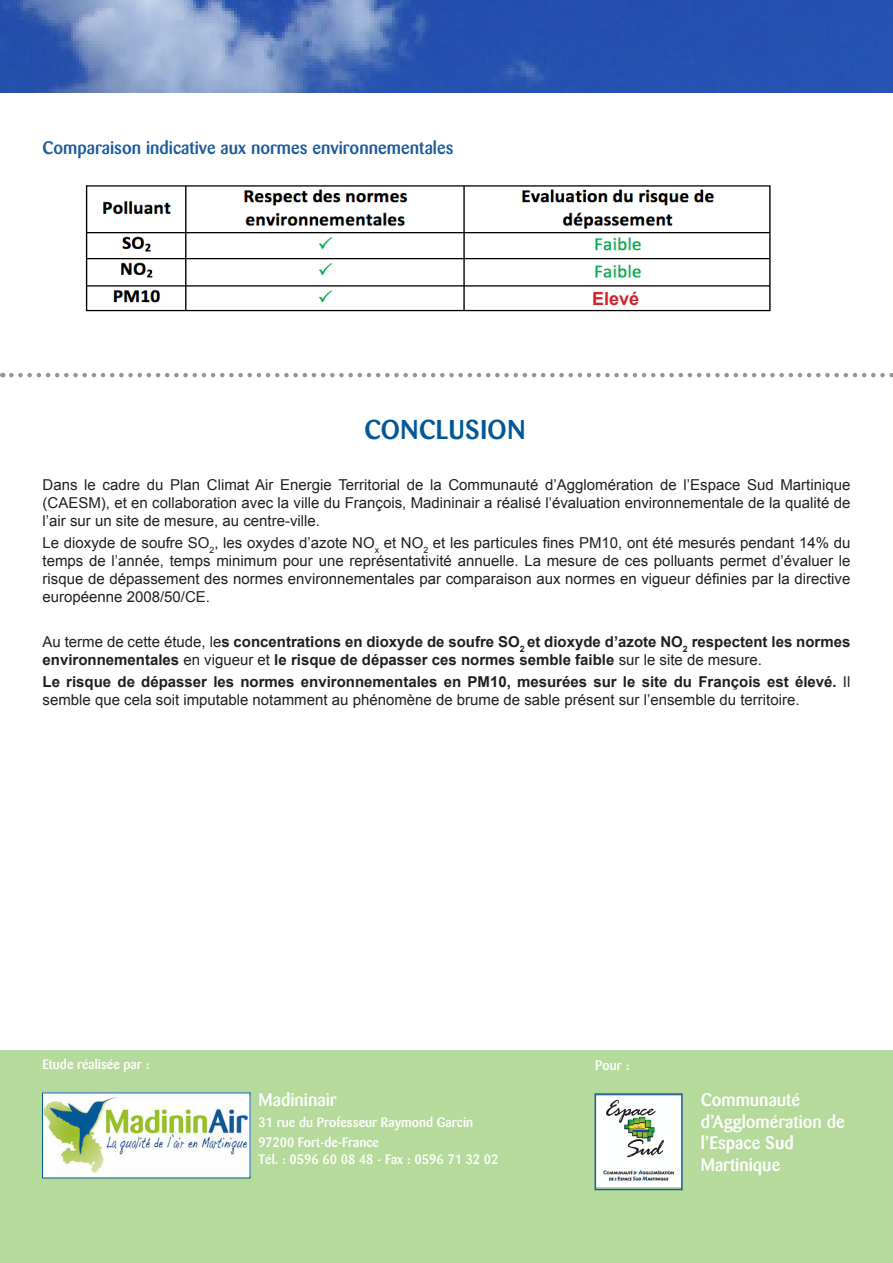
<style>
.page{position:relative;width:893px;height:1263px;background:#fff}
.page>*{position:absolute;margin:0;border:0;box-sizing:border-box;transform-origin:0 0}
.t1{font:500 27px "Barmeno";letter-spacing:.02em;color:#005898}
.t2{font:500 18px/21.6px "Barmeno";color:#fff}
.t3{font:500 18px "Barmeno";color:#1c5c9d}
.t4{font:700 18px "Arial";color:#d1232a}
.t5{font:15px/18px "Arial";color:#231f20;text-align:justify}
.t6{font:700 15px/18px "Arial";color:#231f20}
.t7{font:500 13.5px "Barmeno";color:#fff}
.s1{font-weight:400}
.s2{font-weight:700}
</style>
<div class="page">
<img style="left:0;top:0;width:893px;height:92px">
<svg style="left:11px;top:373px;width:882px;height:4px"></svg>
<div style="left:0;top:1050px;width:893px;height:213px;background:#b6da9b"></div>
<div style="left:43px;top:1093px;width:207px;height:85px;background:#fff"></div>
<img style="left:44px;top:1096px;width:204px;height:78px">
<img style="left:85px;top:185px;width:686px;height:127px">
<img style="left:598px;top:1097px;width:82px;height:90px">
<div style="left:595px;top:1093px;width:88px;height:97px;border:2px solid #1c5c9e"></div>
<div style="left:584px;top:288px;width:77px;height:19px;background:#fff"></div>
<p class="t3" style="left:43px;top:137px;width:412px">Comparaison indicative aux normes environnementales</p>
<p class="t4" style="left:592px;top:287px;width:49px">Elevé</p>
<p class="t1" style="left:364px;top:413px;width:162px">CONCLUSION</p>
<p class="t5" style="left:43px;top:476px;width:809px">Dans le cadre du Plan Climat Air Energie Territorial de la Communauté d’Agglomération de l’Espace Sud Martinique (CAESM), et en collaboration avec la ville du François, Madininair a réalisé l’évaluation environnementale de la qualité de l’air sur un site de mesure, au centre-ville.</p>
<p class="t5" style="left:43px;top:534px;width:809px">Le dioxyde de soufre SO<sub>2</sub>, les oxydes d’azote NO<sub>x</sub> et NO<sub>2</sub> et les particules fines PM10, ont été mesurés pendant 14% du temps de l’année, temps minimum pour une représentativité annuelle. La mesure de ces polluants permet d’évaluer le risque de dépassement des normes environnementales par comparaison aux normes en vigueur définies par la directive européenne 2008/50/CE.</p>
<p class="t6" style="left:43px;top:633px;width:809px"><span class="s1">Au terme de cette étude, le</span>s concentrations en dioxyde de soufre SO<sub>2</sub> et dioxyde d’azote NO<sub>2</sub> respectent les normes environnementales <span class="s1">en vigueur et</span> le risque de dépasser ces normes semble faible <span class="s1">sur le site de mesure.</span></p>
<p class="t5" style="left:43px;top:673px;width:809px"><span class="s2">Le risque de dépasser les normes environnementales en PM10, mesurées sur le site du François est élevé.</span> Il semble que cela soit imputable notamment au phénomène de brume de sable présent sur l’ensemble du territoire.</p>
<p class="t7" style="left:43px;top:1056px;width:108px">Etude réalisée par :</p>
<p class="t2" style="left:259px;top:1089px;width:79px">Madininair</p>
<p class="t7" style="left:259px;top:1114px;width:216px">31 rue du Professeur Raymond Garcin</p>
<p class="t7" style="left:259px;top:1135px;width:122px">97200 Fort-de-France</p>
<p class="t7" style="left:259px;top:1151px;width:242px">Tél. : 0596 60 08 48 - Fax : 0596 71 32 02</p>
<p class="t7" style="left:595px;top:1057px;width:36px">Pour :</p>
<p class="t2" style="left:701px;top:1089px;width:146px">Communauté d’Agglomération de l’Espace Sud</p>
<p class="t2" style="left:701px;top:1154px;width:81px">Martinique</p>
</div>
